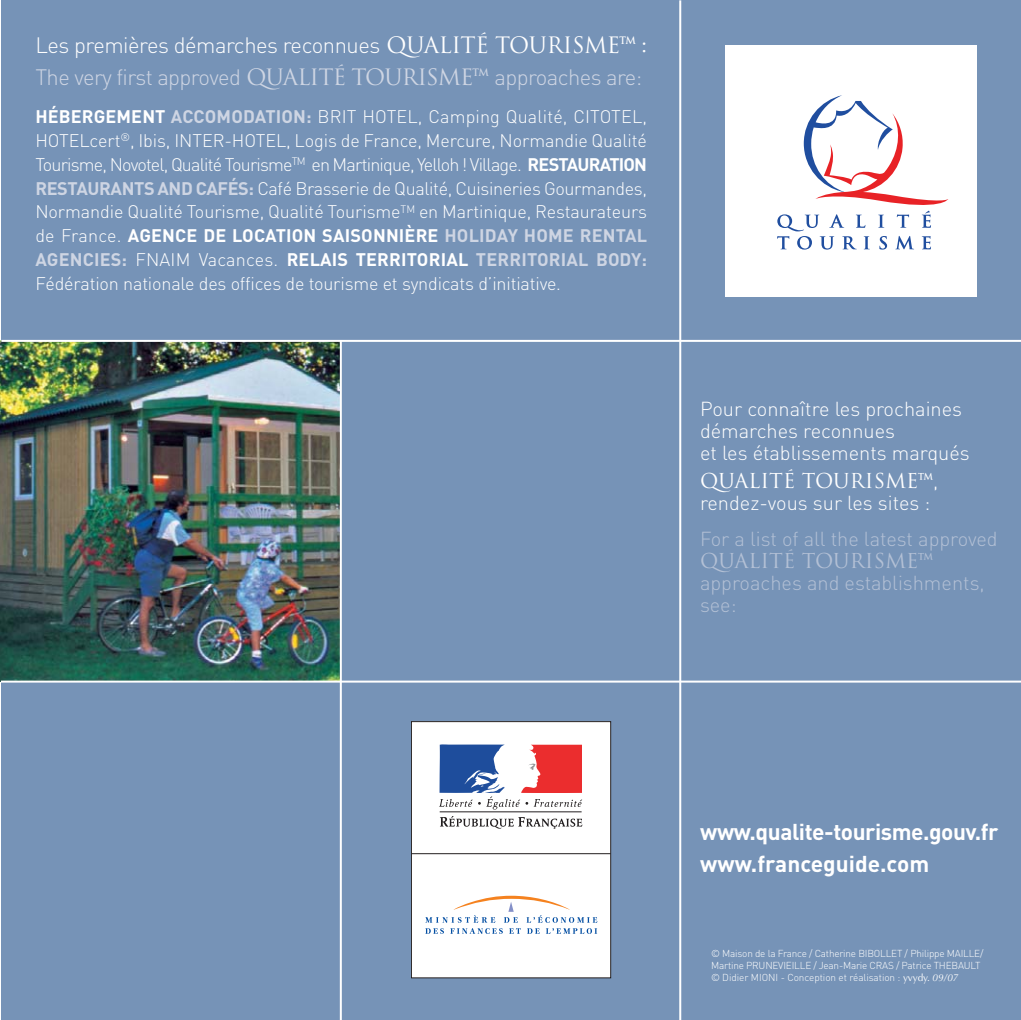
<style>
.page{position:relative;width:1021px;height:1020px;background:#fff}
.page>*{position:absolute;margin:0;border:0;box-sizing:border-box;transform-origin:0 0}
.t1{font:700 22.6px/32px "DIN";letter-spacing:-.02em;color:#fff}
.t2{font:300 22px/32px "DIN";letter-spacing:-.025em;color:#ced5e3}
.t3{font:300 20px/22px "DIN";color:#fff}
.t4{font:300 20px/22px "DIN";color:#b3c0d5}
.t5{font:20px "Trajan";color:#fff}
.t6{font:20px "Trajan";color:#b3c0d5}
.t7{font:300 18px/24px "DIN";letter-spacing:-.01em;color:#fff;text-align:justify}
.t8{font:300 10px/12px "DIN";letter-spacing:-.02em;color:#fff}
.s1{color:#fff}
.s2{font-family:"Trajan";font-weight:400;color:#fff}
.s3{font-family:"Trajan";font-weight:400}
.s4{font-weight:700}
.s5{font-weight:700;color:#ced5e3}
.s6{font-family:"DIN";font-weight:300}
.s7{font-family:"Optima";font-weight:400}
.s8{font-family:"Optima";font-weight:400;font-style:italic}
</style>
<div class="page">
<div style="left:1px;top:0;width:1019px;height:1019px;background:#7693b7"></div>
<hr style="left:679px;top:0;width:2px;height:1019px;background:#fff">
<img style="left:1px;top:342px;width:339px;height:338px">
<div style="left:725px;top:46px;width:251px;height:251px;background:#fff"></div>
<svg style="left:777px;top:95px;width:171px;height:154px"></svg>
<hr style="left:1px;top:340px;width:1019px;height:2px;background:#fff">
<hr style="left:1px;top:680px;width:1019px;height:2px;background:#fff">
<hr style="left:340px;top:341px;width:2px;height:678px;background:#fff">
<div style="left:411px;top:721px;width:199px;height:256px;background:#fff"></div>
<div style="left:411px;top:721px;width:200px;height:256px;border:1px solid #231f20"></div>
<hr style="left:411px;top:853px;width:199px;height:1px;background:#231f20">
<svg style="left:440px;top:816px;width:142px;height:12px"></svg>
<hr style="left:439px;top:811px;width:142px;height:1px;background:#231f20">
<svg style="left:439px;top:744px;width:143px;height:65px"></svg>
<svg style="left:425px;top:895px;width:172px;height:38px"></svg>
<p class="t2" style="left:35px;top:31px;width:613px"><span class="s1">Les premières démarches reconnues</span> <span class="s2">QUALITÉ TOURISME™ :<br></span>The very first approved <span class="s3">QUALITÉ TOURISME™</span> approaches are:</p>
<p class="t7" style="left:35px;top:106px;width:613px"><span class="s4">HÉBERGEMENT</span> <span class="s5">ACCOMODATION:</span> BRIT HOTEL, Camping Qualité, CITOTEL, HOTELcert<sup>®</sup>, Ibis, INTER-HOTEL, Logis de France, Mercure, Normandie Qualité Tourisme, Novotel, Qualité Tourisme<sup>TM</sup> en Martinique, Yelloh ! Village. <span class="s4">RESTAURATION </span><span class="s5">RESTAURANTS AND CAFÉS:</span> Café Brasserie de Qualité, Cuisineries Gourmandes, Normandie Qualité Tourisme, Qualité Tourisme<sup>TM</sup> en Martinique, Restaurateurs de France. <span class="s4">AGENCE DE LOCATION SAISONNIÈRE</span> <span class="s5">HOLIDAY HOME RENTAL AGENCIES:</span> FNAIM Vacances. <span class="s4">RELAIS TERRITORIAL</span> <span class="s5">TERRITORIAL BODY:<br></span>Fédération nationale des offices de tourisme et syndicats d’initiative.</p>
<p class="t3" style="left:700px;top:400px;width:271px">Pour connaître les prochaines démarches reconnues<br>et les établissements marqués</p>
<p class="t5" style="left:700px;top:469px;width:240px">QUALITÉ TOURISME™<span class="s6">,</span></p>
<p class="t3" style="left:700px;top:494px;width:232px">rendez-vous sur les sites :</p>
<p class="t4" style="left:700px;top:530px;width:299px">For a list of all the latest approved</p>
<p class="t6" style="left:700px;top:549px;width:235px">QUALITÉ TOURISME™</p>
<p class="t4" style="left:700px;top:574px;width:286px">approaches and establishments, see:</p>
<p class="t1" style="left:700px;top:817px;width:300px">www.qualite-tourisme.gouv.fr www.franceguide.com</p>
<p class="t8" style="left:711px;top:948px;width:274px">© Maison de la France / Catherine BIBOLLET / Philippe MAILLE/<br>Martine PRUNEVIEILLE / Jean-Marie CRAS / Patrice THEBAULT © Didier MIONI - Conception et réalisation : <span class="s7">yvydy.</span> <span class="s8">09/07</span></p>
</div>
